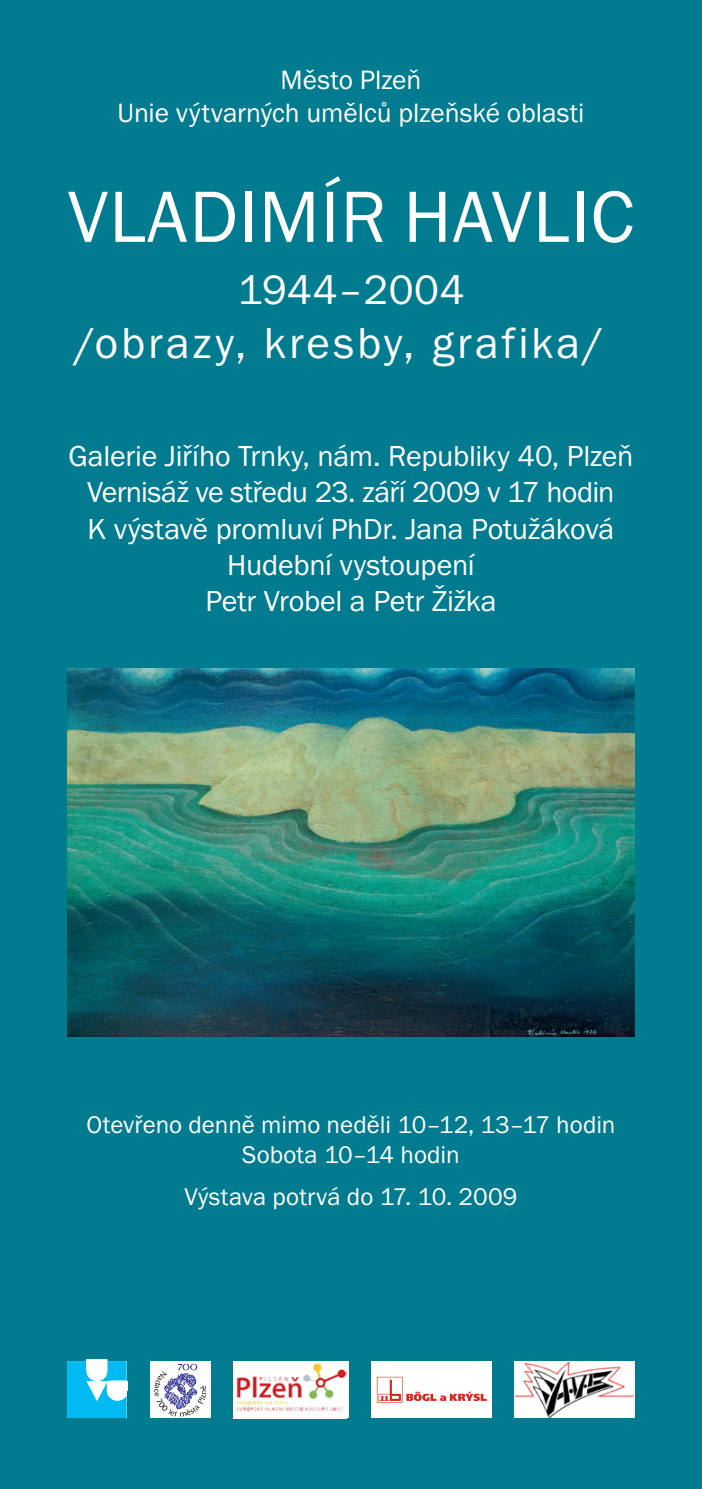
<style>
.page{position:relative;width:702px;height:1489px;background:#fff}
.page>*{position:absolute;margin:0;border:0;box-sizing:border-box;transform-origin:0 0}
.Kapitola{font:75px "Franklin Got Itc TOT Boo";letter-spacing:.015em;color:#fff}
.t1{font:45px "Franklin Got Itc TOT Boo";letter-spacing:.06em;color:#fff}
.Kapitola-2{font:42.5px "Franklin Got Itc TOT Boo";letter-spacing:.01em;color:#fff}
.t2{font:30px "Franklin Got Itc TOT Boo";letter-spacing:-.01em;color:#fff}
.t3{font:27.5px "Franklin Got Itc TOT Boo";letter-spacing:-.005em;color:#fff}
.t4{font:25px "Franklin Got Itc TOT Boo";color:#fff}
</style>
<div class="page">
<div style="left:0;top:0;width:702px;height:1488px;background:#007b8f"></div>
<img style="left:67px;top:668px;width:567px;height:368px">
<div style="left:87px;top:1359px;width:20px;height:12px;border:1px solid #fff"></div>
<svg style="left:67px;top:1360px;width:60px;height:57px;background:#24c2f1"></svg>
<svg style="left:80px;top:1370px;width:30px;height:10px"></svg>
<div style="left:87px;top:1361px;width:20px;height:19px;background:#fff;border-radius:50%"></div>
<div style="left:87px;top:1361px;width:20px;height:19px;border:1px solid #fff;border-radius:50%"></div>
<div style="left:107px;top:1381px;width:20px;height:18px;background:#fff;border-radius:50%"></div>
<div style="left:107px;top:1381px;width:20px;height:19px;border:1px solid #fff;border-radius:50%"></div>
<img style="left:234px;top:1361px;width:112px;height:56px">
<div style="left:514px;top:1361px;width:120px;height:56px;background:#fff"></div>
<img style="left:515px;top:1362px;width:118px;height:55px">
<div style="left:371px;top:1361px;width:121px;height:56px;background:#fff"></div>
<svg style="left:377px;top:1376px;width:109px;height:26px"></svg>
<div style="left:150px;top:1361px;width:60px;height:56px;background:#fff"></div>
<svg style="left:154px;top:1363px;width:52px;height:53px"></svg>
<p class="t3" style="left:280px;top:65px;width:142px">Město Plzeň</p>
<p class="t3" style="left:117px;top:97px;width:468px">Unie výtvarných umělců plzeňské oblasti</p>
<p class="Kapitola" style="left:68px;top:175px;width:567px">Vladim ír Havlic</p>
<p class="Kapitola-2" style="left:237px;top:267px;width:229px">1944–2004</p>
<p class="t1" style="left:75px;top:318px;width:530px">/obrazy, kresby, grafika/</p>
<p class="t2" style="left:68px;top:440px;width:566px">Galerie Jiřího Trnky, nám. Republiky 40, Plzeň</p>
<p class="t2" style="left:87px;top:476px;width:528px">Vernisáž ve středu 23. září 2009 v 17 hodin</p>
<p class="t2" style="left:87px;top:512px;width:528px">K výstavě promluví PhDr. Jana Potužáková</p>
<p class="t2" style="left:227px;top:548px;width:249px">Hudební vystoupení</p>
<p class="t2" style="left:205px;top:584px;width:293px">Petr Vrobel a Petr Žižka</p>
<p class="t4" style="left:86px;top:1110px;width:530px">Otevřeno denně mimo neděli 10–12, 13–17 hodin</p>
<p class="t4" style="left:242px;top:1140px;width:219px">Sobota 10–14 hodin</p>
<p class="t4" style="left:184px;top:1183px;width:334px">Výstava potrvá do 17. 10. 2009</p>
</div>
